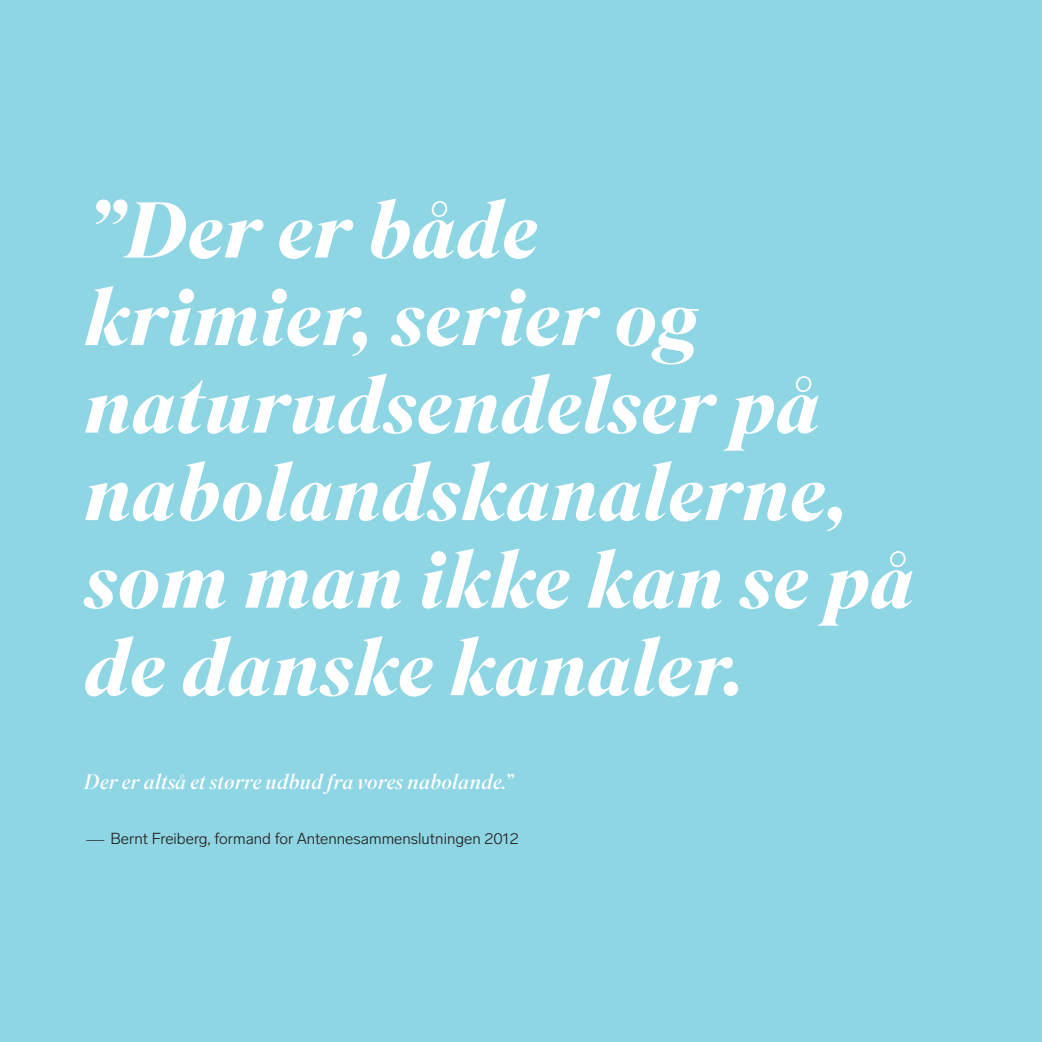
<style>
.page{position:relative;width:1042px;height:1042px;background:#8fd6e4}
.page>*{position:absolute;margin:0;border:0;box-sizing:border-box;transform-origin:0 0}
.Citat_stor_hvid{font:italic 700 78.75px/87.5px "Superior Title";letter-spacing:.01em;color:#fff}
.Citat_mini_hvid{font:italic 21px "Superior Title";letter-spacing:.01em;color:#fff}
.Navn{font:300 15.75px "Lab Grotesque";color:#231f20}
.s1{font-size:12.42px}
</style>
<div class="page">
<p class="Citat_stor_hvid" style="left:84px;top:187px;width:831px">”Der er både<br>krimier, serier og naturudsendelser på nabolandskanalerne, som man ikke kan se på de danske kanaler.</p>
<p class="Citat_mini_hvid" style="left:84px;top:769px;width:431px">Der er altså et større udbud fra vores nabolande.”</p>
<p class="Navn" style="left:84px;top:829px;width:436px"><span class="s1">–</span> Bernt Freiberg, formand for Antennesammenslutningen 2012</p>
</div>
